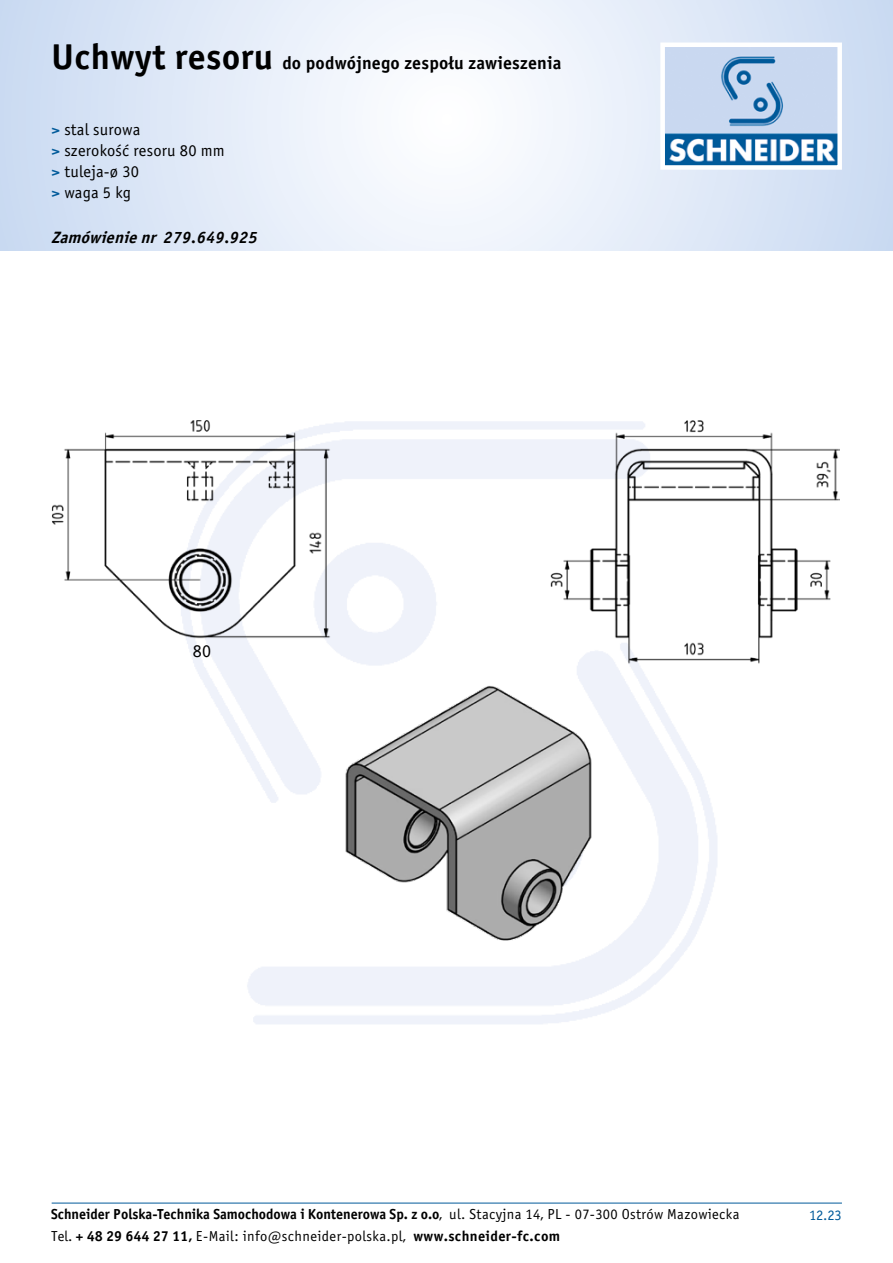
<style>
.page{position:relative;width:893px;height:1263px;background:#fff}
.page>*{position:absolute;margin:0;border:0;box-sizing:border-box;transform-origin:0 0}
.t1{font:18px "Officina Sans Bold ITC";letter-spacing:.01em;color:#000}
.t2{font:18px "Officina Sans Book ITC";color:#000}
.t3{font:16.5px/21px "Officina Sans Book ITC";letter-spacing:.01em;color:#000}
.t4{font:italic 16.5px "Officina Sans Bold ITC";color:#000}
.t5{font:14.55px "Officina Sans Bold ITC";color:#000}
.t6{font:14.55px "Officina Sans Book ITC";letter-spacing:.025em;color:#000}
.t7{font:14.55px "Officina Sans Book ITC";color:#005a9a}
.s1{font-size:36px}
.s2{font-family:"Officina Sans Bold ITC";color:#005a9a}
.s3{font-style:inherit}
.s4{font-family:"Officina Sans Book ITC"}
.s5{font-family:"Officina Sans Bold ITC"}
</style>
<div class="page">
<svg style="left:0;top:0;width:893px;height:251px"></svg>
<img style="left:665px;top:48px;width:172px;height:117px">
<div style="left:660px;top:43px;width:182px;height:127px;border:4px solid #fff"></div>
<img style="left:51px;top:420px;width:788px;height:520px">
<hr style="left:52px;top:1203px;width:790px;height:1px;background:#005a9a">
<p class="t1" style="left:51px;top:51px;width:512px"><span class="s1">Uchwyt resoru</span> do podwójnego zespołu zawieszenia</p>
<p class="t3" style="left:51px;top:119px;width:175px"><span class="s2">&gt;</span> stal surowa<br><span class="s2">&gt;</span> szerokość resoru 80 mm <span class="s2">&gt;</span> tuleja-ø 30<br><span class="s2">&gt;</span> waga 5 kg</p>
<p class="t4" style="left:51px;top:227px;width:208px">Zamówienienr <span class="s3">279.649.925</span></p>
<p class="t2" style="left:193px;top:641px;width:20px">80</p>
<p class="t5" style="left:51px;top:1205px;width:690px">Schneider Polska-Technika Samochodowa i Kontenerowa Sp. z o.o<span class="s4">, ul. Stacyjna 14, PL - 07-300 Ostrów Mazowiecka</span></p>
<p class="t7" style="left:809px;top:1207px;width:34px">12.23</p>
<p class="t6" style="left:51px;top:1227px;width:511px">Tel. <span class="s5">+ 48 29 644 27 11,</span> E-Mail: info@schneider-polska.pl, <span class="s5">www.schneider-fc.com</span></p>
</div>
